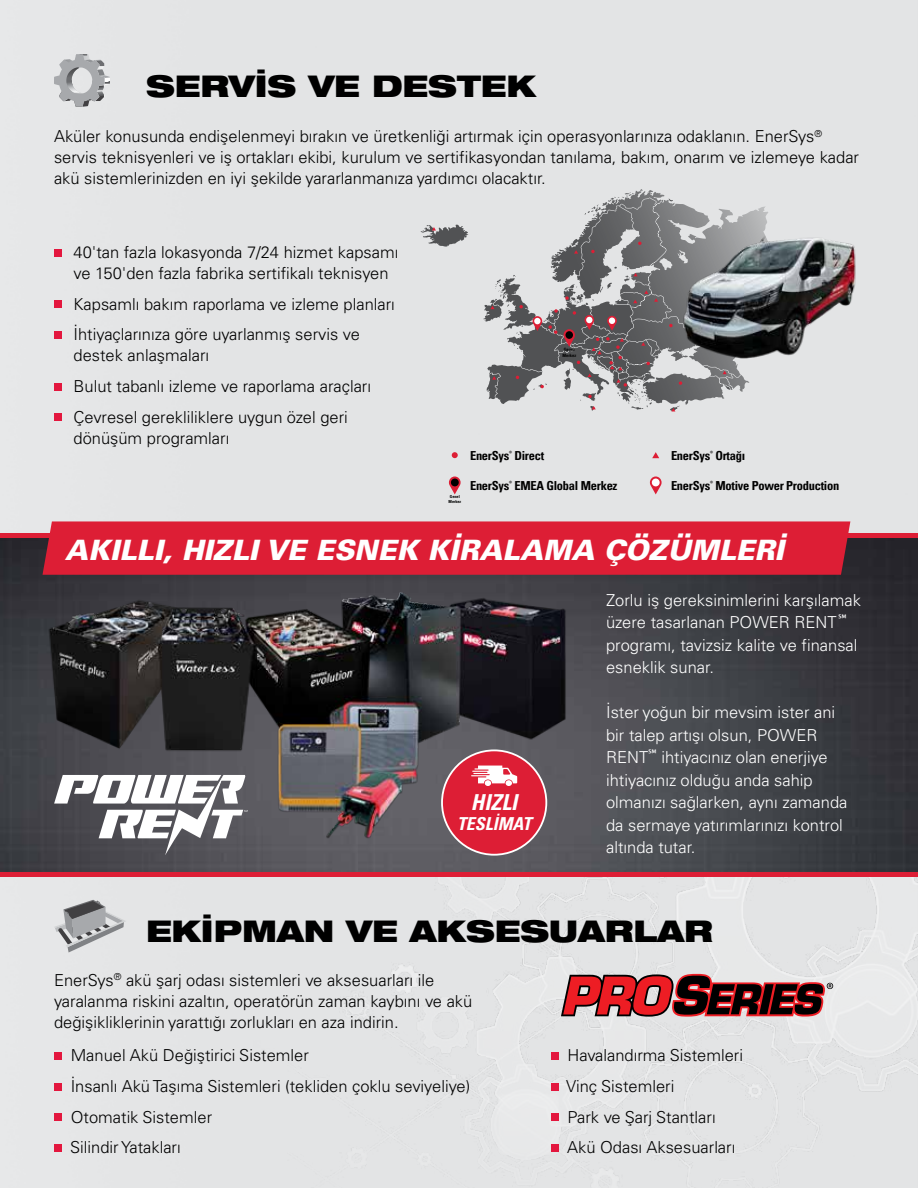
<style>
.page{position:relative;width:918px;height:1188px;background:#e3e4e5}
.page>*{position:absolute;margin:0;border:0;box-sizing:border-box;transform-origin:0 0}
.t1{font:900 expanded 30px "Helvetica Neue LT Pro";color:#000}
.t2{font:italic 900 28.05px "Univers LT Pro 75";color:#fff}
.t3{font:italic 700 condensed 21.9px "Univers LT Pro";color:#fff}
.t4{font:italic 700 condensed 17.85px "Univers LT Pro";color:#fff}
.t5{font:300 16.5px/30.8px "Univers LT Pro 45";color:#000}
.t6{font:300 16.5px/22.5px "Univers LT Pro 45";color:#fff}
.t7{font:700 condensed 12.45px "Univers LT Pro";letter-spacing:-.02em;color:#000}
.t8{font:700 condensed 4.5px/5.4px "Univers LT Pro";color:#000;text-align:center}
.t9{font:700 condensed 4.2px/4.9px "Univers LT Pro";color:#000;text-align:center}
</style>
<div class="page">
<div style="left:219px;top:504px;width:699px;height:684px;background:#e3e4e5"></div>
<svg style="left:561px;top:974px;width:272px;height:43px;background:#934749"></svg>
<div style="left:54px;top:1052px;width:8px;height:8px;background:#e3173e"></div>
<div style="left:54px;top:1083px;width:8px;height:7px;background:#e3173e"></div>
<div style="left:54px;top:1114px;width:8px;height:7px;background:#e3173e"></div>
<div style="left:54px;top:1144px;width:8px;height:8px;background:#e3173e"></div>
<div style="left:551px;top:1052px;width:7px;height:8px;background:#e3173e"></div>
<div style="left:551px;top:1083px;width:7px;height:7px;background:#e3173e"></div>
<div style="left:551px;top:1114px;width:7px;height:7px;background:#e3173e"></div>
<div style="left:551px;top:1144px;width:7px;height:8px;background:#e3173e"></div>
<svg style="left:54px;top:54px;width:56px;height:53px;background:#bec0c2"></svg>
<div style="left:54px;top:249px;width:8px;height:7px;background:#e3173e"></div>
<div style="left:54px;top:300px;width:8px;height:8px;background:#e3173e"></div>
<div style="left:54px;top:331px;width:8px;height:8px;background:#e3173e"></div>
<div style="left:54px;top:383px;width:8px;height:7px;background:#e3173e"></div>
<div style="left:54px;top:414px;width:8px;height:7px;background:#e3173e"></div>
<svg style="left:452px;top:452px;width:6px;height:6px"></svg>
<svg style="left:652px;top:452px;width:7px;height:6px"></svg>
<svg style="left:650px;top:477px;width:12px;height:17px"></svg>
<div style="left:652px;top:479px;width:8px;height:7px;background:#fff;border-radius:50%"></div>
<svg style="left:449px;top:477px;width:12px;height:17px"></svg>
<div style="left:451px;top:479px;width:8px;height:7px;background:#000;border-radius:50%"></div>
<svg style="left:551px;top:189px;width:249px;height:216px;background:#a0a1a3"></svg>
<svg style="left:669px;top:198px;width:4px;height:4px"></svg>
<svg style="left:591px;top:250px;width:4px;height:3px"></svg>
<svg style="left:638px;top:242px;width:4px;height:3px"></svg>
<svg style="left:669px;top:324px;width:4px;height:3px"></svg>
<svg style="left:574px;top:250px;width:4px;height:4px"></svg>
<svg style="left:670px;top:406px;width:10px;height:6px"></svg>
<svg style="left:483px;top:267px;width:175px;height:144px;background:#9a9899"></svg>
<svg style="left:421px;top:225px;width:47px;height:22px"></svg>
<img style="left:675px;top:198px;width:189px;height:189px">
<img style="left:0;top:538px;width:918px;height:335px">
<hr style="left:0;top:873px;width:918px;height:4px;background:#dd1e35">
<hr style="left:0;top:534px;width:918px;height:4px;background:#dd1e35">
<div style="left:43px;top:521px;width:807px;height:54px;background:#dd1e35"></div>
<svg style="left:54px;top:900px;width:72px;height:53px;background:#b8b9bb"></svg>
<svg style="left:54px;top:838px;width:194px;height:17px;background:#504f55"></svg>
<div style="left:442px;top:750px;width:104px;height:105px;background:#dd1e35;border-radius:50%"></div>
<img style="left:41px;top:592px;width:531px;height:246px">
<h1 class="t1" style="left:146px;top:66px;width:391px">SERVİS VE DESTEK</h1>
<p class="t5" style="left:54px;top:126px;width:807px;line-height:21px">Aküler konusunda endişelenmeyi bırakın ve üretkenliği artırmak için operasyonlarınıza odaklanın. EnerSys<sup>® </sup>servis teknisyenleri ve iş ortakları ekibi, kurulum ve sertifikasyondan tanılama, bakım, onarım ve izlemeye kadar akü sistemlerinizden en iyi şekilde yararlanmanıza yardımcı olacaktır.</p>
<p class="t5" style="left:74px;top:241px;width:326px;line-height:21px">40'tan fazla lokasyonda 7/24 hizmet kapsamı ve 150'den fazla fabrika sertifikalı teknisyen</p>
<p class="t5" style="left:74px;top:288px;width:323px">Kapsamlı bakım raporlama ve izleme planları<br>İhtiyaçlarınıza göre uyarlanmış servis ve</p>
<p class="t5" style="left:74px;top:340px;width:299px">destek anlaşmaları<br>Bulut tabanlı izleme ve raporlama araçları<br>Çevresel gerekliliklere uygun özel geri</p>
<p class="t5" style="left:74px;top:422px;width:157px">dönüşüm programları</p>
<p class="t8" style="left:562px;top:347px;width:15px">Genel<br>Merkez</p>
<p class="t9" style="left:449px;top:494px;width:14px">Genel<br>Merkez</p>
<p class="t7" style="left:470px;top:448px;width:76px">EnerSys<sup>®</sup> Direct</p>
<p class="t7" style="left:671px;top:448px;width:76px">EnerSys<sup>®</sup> Ortağı</p>
<p class="t7" style="left:671px;top:478px;width:170px">EnerSys<sup>®</sup> Motive Power Production</p>
<p class="t7" style="left:470px;top:478px;width:149px">EnerSys<sup>®</sup> EMEA Global Merkez</p>
<h2 class="t2" style="left:65px;top:530px;width:721px">AKILLI, HIZLI VE ESNEK KIRALAMA ÇÖZÜMLERI</h2>
<h3 class="t3" style="left:471px;top:789px;width:48px">HIZLI</h3>
<p class="t4" style="left:457px;top:813px;width:76px">TESLİMAT</p>
<p class="t6" style="left:606px;top:589px;width:256px">Zorlu iş gereksinimlerini karşılamak üzere tasarlanan POWER RENT <sup>℠ </sup>programı, tavizsiz kalite ve finansal esneklik sunar.</p>
<p class="t6" style="left:606px;top:701px;width:243px">İster yoğun bir mevsim ister ani bir talep artışı olsun, POWER<br>RENT<sup>℠</sup> ihtiyacınız olan enerjiye ihtiyacınız olduğu anda sahip olmanızı sağlarken, aynı zamanda da sermaye yatırımlarınızı kontrol altında tutar.</p>
<h1 class="t1" style="left:146px;top:912px;width:569px">EKİPMAN VE AKSESUARLAR</h1>
<p class="t5" style="left:54px;top:969px;width:420px;line-height:21px">EnerSys<sup>®</sup> akü şarj odası sistemleri ve aksesuarları ile yaralanma riskini azaltın, operatörün zaman kaybını ve akü değişikliklerinin yarattığı zorlukları en aza indirin.</p>
<p class="t5" style="left:70px;top:1040px;width:402px">Manuel Akü Değiştirici Sistemler<br>İnsanlı Akü Taşıma Sistemleri (tekliden çoklu seviyeliye)<br>Otomatik Sistemler<br>Silindir Yatakları</p>
<p class="t5" style="left:566px;top:1040px;width:178px">Havalandırma Sistemleri<br>Vinç Sistemleri<br>Park ve Şarj Stantları<br>Akü Odası Aksesuarları</p>
</div>
